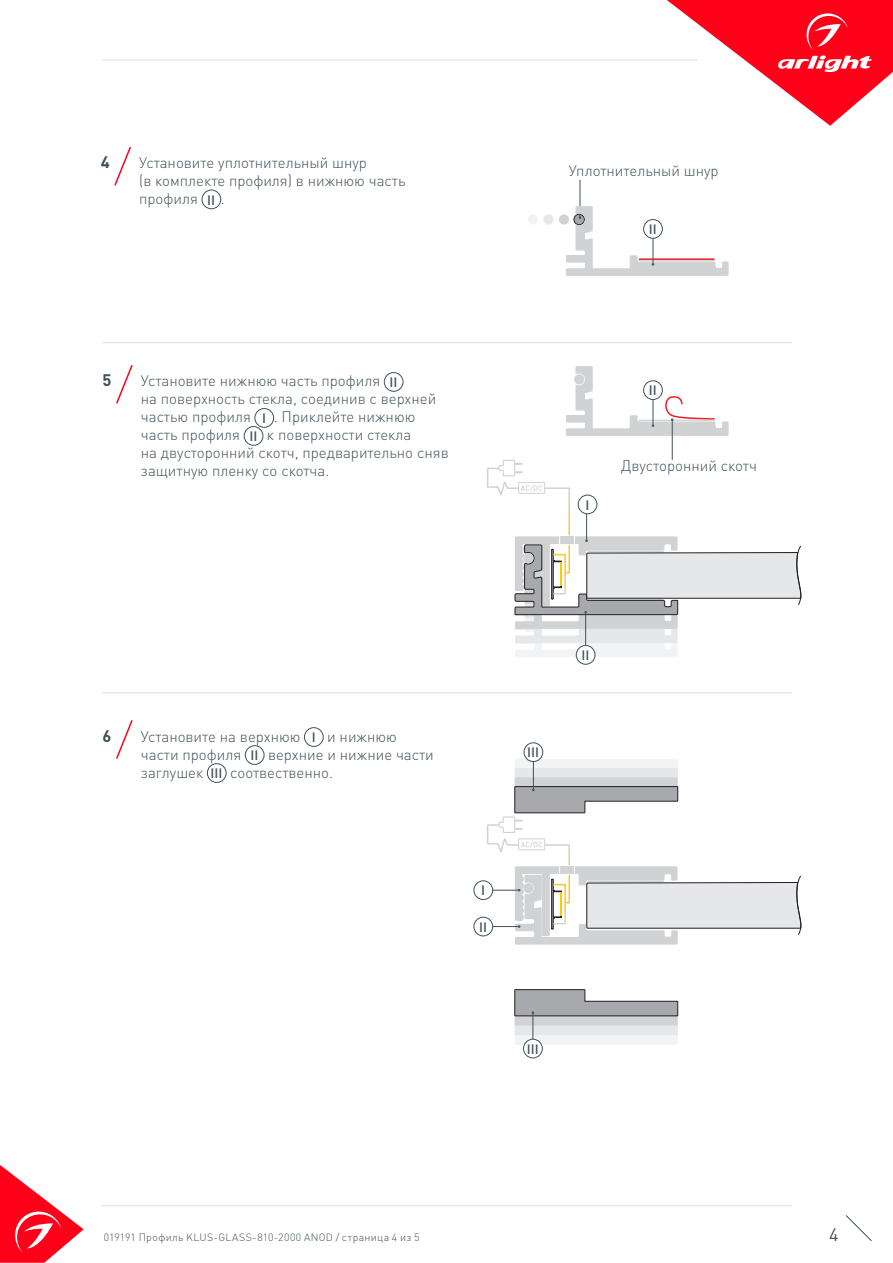
<style>
.page{position:relative;width:893px;height:1263px;background:#fff}
.page>*{position:absolute;margin:0;border:0;box-sizing:border-box;transform-origin:0 0}
.t1{font:18px "DIN Pro";color:#425159}
.t2{font:700 16.5px "DIN Pro";color:#425159}
.t3{font:300 15px/18px "DIN Pro";color:#425159}
.t4{font:500 13.5px "DIN Pro";color:#425159}
.t5{font:300 10.5px "DIN Pro";letter-spacing:.035em;color:#425159}
</style>
<div class="page">
<svg style="left:0;top:1165px;width:84px;height:98px"></svg>
<svg style="left:845px;top:1215px;width:27px;height:26px"></svg>
<svg style="left:667px;top:0;width:226px;height:126px"></svg>
<hr style="left:102px;top:60px;width:595px;height:1px;background:#dcdddf">
<hr style="left:102px;top:342px;width:690px;height:1px;background:#dcdddf">
<hr style="left:102px;top:692px;width:690px;height:1px;background:#dcdddf">
<div style="left:304px;top:727px;width:19px;height:20px;border:1px solid #425159;border-radius:50%"></div>
<div style="left:245px;top:745px;width:19px;height:20px;border:1px solid #425159;border-radius:50%"></div>
<div style="left:207px;top:763px;width:19px;height:20px;border:1px solid #425159;border-radius:50%"></div>
<div style="left:384px;top:372px;width:19px;height:19px;border:1px solid #425159;border-radius:50%"></div>
<div style="left:255px;top:408px;width:19px;height:19px;border:1px solid #425159;border-radius:50%"></div>
<div style="left:244px;top:426px;width:19px;height:19px;border:1px solid #425159;border-radius:50%"></div>
<svg style="left:116px;top:365px;width:17px;height:39px"></svg>
<svg style="left:116px;top:720px;width:17px;height:39px"></svg>
<hr style="left:102px;top:1205px;width:689px;height:1px;background:#dcdddf">
<div style="left:202px;top:190px;width:19px;height:19px;border:1px solid #425159;border-radius:50%"></div>
<svg style="left:114px;top:147px;width:17px;height:39px"></svg>
<div style="left:559px;top:214px;width:10px;height:11px;background:#d1d2d4;border-radius:50%"></div>
<div style="left:543px;top:214px;width:11px;height:11px;background:#e6e7e9;border-radius:50%"></div>
<div style="left:528px;top:214px;width:10px;height:11px;background:#f2f3f4;border-radius:50%"></div>
<hr style="left:580px;top:180px;width:1px;height:37px;background:#425159">
<svg style="left:566px;top:206px;width:163px;height:70px"></svg>
<hr style="left:672px;top:420px;width:1px;height:40px;background:#425159">
<svg style="left:566px;top:366px;width:163px;height:70px"></svg>
<div style="left:576px;top:645px;width:19px;height:19px;border:1px solid #425159;border-radius:50%"></div>
<div style="left:474px;top:881px;width:19px;height:19px;border:1px solid #425159;border-radius:50%"></div>
<div style="left:474px;top:917px;width:19px;height:19px;border:1px solid #425159;border-radius:50%"></div>
<div style="left:523px;top:1039px;width:19px;height:19px;border:1px solid #425159;border-radius:50%"></div>
<svg style="left:514px;top:989px;width:164px;height:56px"></svg>
<div style="left:524px;top:743px;width:19px;height:19px;border:1px solid #425159;border-radius:50%"></div>
<svg style="left:487px;top:459px;width:315px;height:198px"></svg>
<svg style="left:486px;top:759px;width:316px;height:185px"></svg>
<p class="t2" style="left:101px;top:151px;width:10px">4</p>
<p class="t3" style="left:139px;top:153px;width:268px">Установите уплотнительный шнур<br>(в комплекте профиля) в нижнюю часть профиля</p>
<p class="t4" style="left:207px;top:190px;width:9px">II</p>
<p class="t3" style="left:221px;top:189px;width:5px">.</p>
<p class="t2" style="left:103px;top:369px;width:10px">5</p>
<p class="t3" style="left:141px;top:371px;width:241px">Установите нижнюю часть профиля</p>
<p class="t4" style="left:389px;top:373px;width:9px">II</p>
<p class="t3" style="left:141px;top:389px;width:297px">на поверхность стекла, соединив с верхней частью профиля</p>
<p class="t4" style="left:262px;top:409px;width:5px">I</p>
<p class="t3" style="left:274px;top:407px;width:143px">. Приклейте нижнюю</p>
<p class="t3" style="left:141px;top:425px;width:101px">часть профиля</p>
<p class="t4" style="left:249px;top:427px;width:9px">II</p>
<p class="t3" style="left:141px;top:425px;width:309px;text-indent:126px">к поверхности стекла<br>на двусторонний скотч, предварительно сняв защитную пленку со скотча.</p>
<p class="t3" style="left:569px;top:161px;width:151px">Уплотнительный шнур</p>
<p class="t4" style="left:649px;top:220px;width:9px">II</p>
<p class="t4" style="left:649px;top:381px;width:9px">II</p>
<p class="t4" style="left:585px;top:495px;width:5px">I</p>
<p class="t3" style="left:621px;top:456px;width:137px">Двусторонний скотч</p>
<p class="t2" style="left:103px;top:724px;width:10px">6</p>
<p class="t3" style="left:141px;top:726px;width:161px">Установите на верхнюю</p>
<p class="t4" style="left:312px;top:728px;width:5px">I</p>
<p class="t3" style="left:327px;top:726px;width:71px">и нижнюю</p>
<p class="t3" style="left:141px;top:744px;width:102px">части профиля</p>
<p class="t4" style="left:251px;top:746px;width:9px">II</p>
<p class="t3" style="left:268px;top:744px;width:167px">верхние и нижние части</p>
<p class="t3" style="left:141px;top:762px;width:64px">заглушек</p>
<p class="t4" style="left:211px;top:764px;width:13px">III</p>
<p class="t3" style="left:230px;top:762px;width:104px">соотвественно.</p>
<p class="t4" style="left:527px;top:743px;width:13px">III</p>
<p class="t4" style="left:581px;top:646px;width:9px">II</p>
<p class="t4" style="left:481px;top:881px;width:5px">I</p>
<p class="t4" style="left:479px;top:918px;width:9px">II</p>
<p class="t4" style="left:527px;top:1040px;width:13px">III</p>
<p class="t5" style="left:104px;top:1230px;width:317px">019191 Профиль KLUS-GLASS-810-2000 ANOD / страница 4 из 5</p>
<p class="t1" style="left:829px;top:1222px;width:11px">4</p>
</div>
